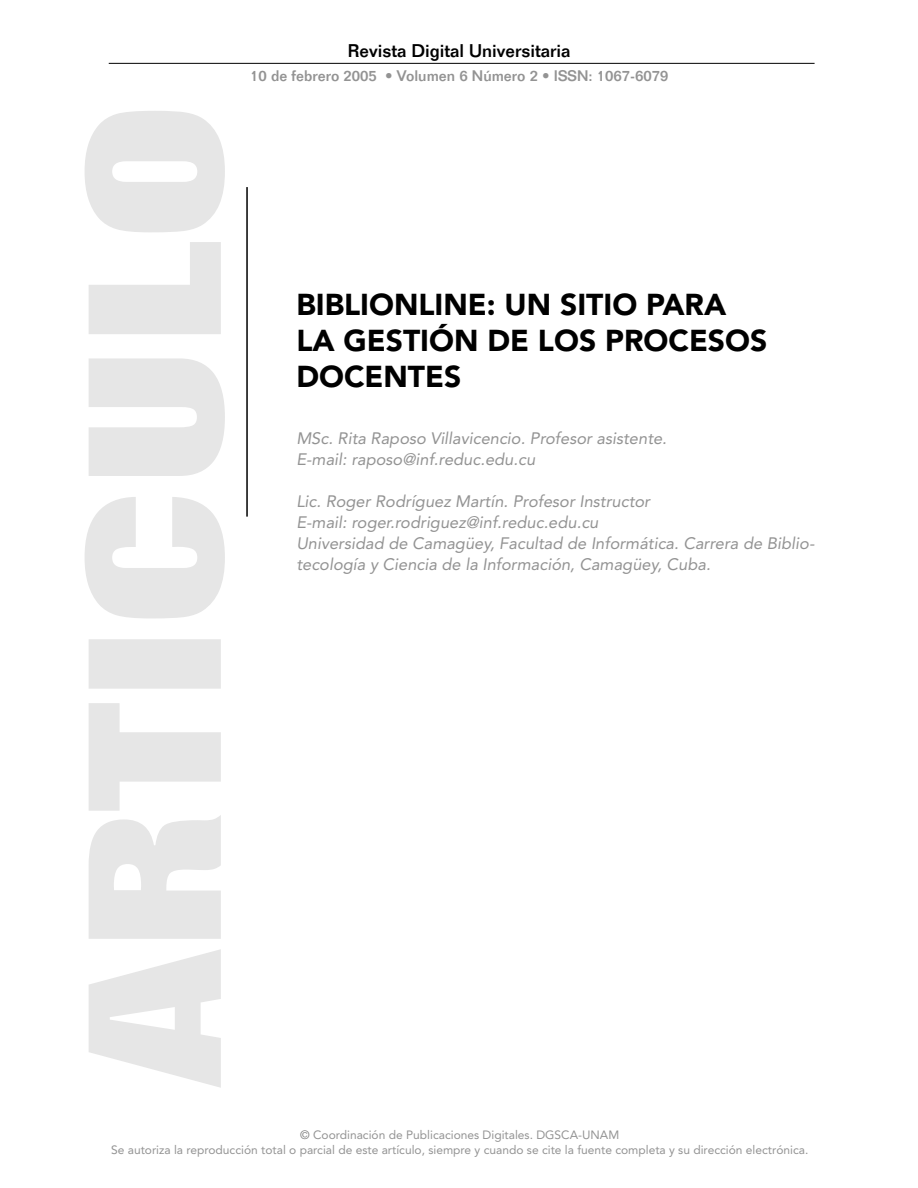
<style>
.page{position:relative;width:918px;height:1188px;background:#fff}
.page>*{position:absolute;margin:0;border:0;box-sizing:border-box;transform-origin:0 0}
.caratula_titulo{font:900 30px "Avenir";color:#000}
.encabezados_bold{font:500 18px "Folio";color:#000}
.caratula_autor{font:italic 16.5px/21px "Avenir";color:#939393}
.encabezados_light{font:500 15px "Folio";color:#939393}
.legales{font:12px "Avenir";color:#939393}
.s1{color:#7c7c7c}
</style>
<div class="page">
<hr style="left:109px;top:63px;width:706px;height:1px;background:#000">
<svg style="left:85px;top:111px;width:140px;height:977px;fill:#e6e6e6"></svg>
<hr style="left:246px;top:187px;width:2px;height:330px;background:#000">
<p class="encabezados_bold" style="left:348px;top:40px;width:224px">Revista Digital Universitaria</p>
<p class="encabezados_light" style="left:250px;top:67px;width:420px">10 de febrero 2005 • Volumen 6 Número 2 • ISSN: 1067-6079</p>
<p class="caratula_titulo" style="left:296px;top:286px;width:431px">BIBLIONLINE: UN SITIO PARA</p>
<p class="caratula_titulo" style="left:296px;top:322px;width:472px">LA GESTIÓN DE LOS PROCESOS</p>
<p class="caratula_titulo" style="left:296px;top:358px;width:166px">DOCENTES</p>
<p class="caratula_autor" style="left:296px;top:428px;width:372px">MSc. Rita Raposo Villavicencio. Profesor asistente.<br>E-mail: raposo@inf.reduc.edu.cu</p>
<p class="caratula_autor" style="left:296px;top:491px;width:355px">Lic. Roger Rodríguez Martín. Profesor Instructor<br>E-mail: roger.rodriguez@inf.reduc.edu.cu</p>
<p class="caratula_autor" style="left:296px;top:533px;width:520px">Universidad de Camagüey, Facultad de Informática. Carrera de Biblio&shy;tecología y Ciencia de la Información, Camagüey, Cuba.</p>
<p class="legales" style="left:300px;top:1128px;width:321px"><span class="s1">©</span> Coordinación de Publicaciones Digitales. DGSCA-UNAM</p>
<p class="legales" style="left:111px;top:1143px;width:699px">Se autoriza la reproducción total o parcial de este artículo, siempre y cuando se cite la fuente completa y su dirección electrónica.</p>
</div>
